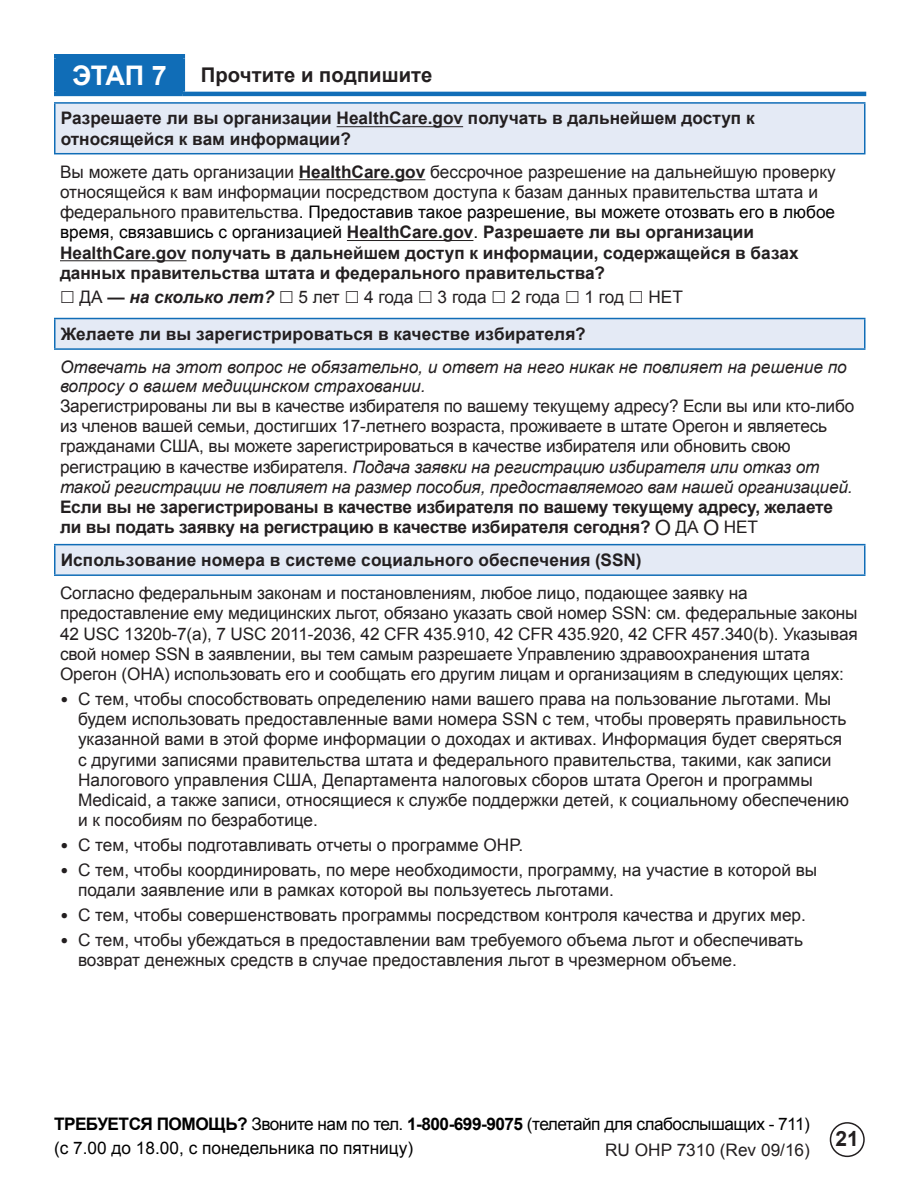
<style>
.page{position:relative;width:918px;height:1188px;background:#fff}
.page>*{position:absolute;margin:0;border:0;box-sizing:border-box;transform-origin:0 0}
.t1{font:700 27px "Arial";color:#fff}
.t2{font:700 21px "Arial";color:#231f20}
.t3{font:700 20.25px "Arial";color:#231f20}
.t4{font:17.25px/20.2px "Arial";letter-spacing:-.01em;color:#231f20}
.t5{font:700 17.25px/20.2px "Arial";color:#231f20}
.t6{font:17.25px/23.2px "Arial";letter-spacing:-.03em;color:#000}
.t7{font:italic 17.25px/18.8px "Arial";color:#231f20}
.t8{font:italic 700 17.25px "Arial";color:#231f20}
.s1{font-weight:400}
.s2{font-weight:400;color:#000}
.s3{font-weight:400;font-style:normal}
.s4{font-style:italic}
.s5{font-weight:400;font-size:21px}
.s6{font-family:"Calibri"}
.s7{font-weight:700}
</style>
<div class="page">
<div style="left:830px;top:1122px;width:35px;height:35px;border:2px solid #231f20;border-radius:50%"></div>
<div style="left:56px;top:56px;width:127px;height:38px;background:#106db7"></div>
<hr style="left:54px;top:59px;width:4px;height:33px;background:#106db7">
<hr style="left:54px;top:54px;width:131px;height:4px;background:#106db7">
<hr style="left:54px;top:92px;width:129px;height:4px;background:#106db7">
<hr style="left:183px;top:92px;width:683px;height:4px;background:#106db7">
<hr style="left:181px;top:59px;width:4px;height:33px;background:#106db7">
<div style="left:55px;top:103px;width:810px;height:51px;background:#e4eaf5"></div>
<hr style="left:54px;top:104px;width:2px;height:49px;background:#106db7">
<hr style="left:54px;top:102px;width:812px;height:2px;background:#106db7">
<hr style="left:864px;top:104px;width:2px;height:49px;background:#106db7">
<hr style="left:54px;top:153px;width:812px;height:1px;background:#106db7">
<hr style="left:337px;top:126px;width:126px;height:1px;background:#231f20">
<hr style="left:299px;top:179px;width:126px;height:1px;background:#231f20">
<hr style="left:347px;top:240px;width:126px;height:1px;background:#231f20">
<hr style="left:60px;top:260px;width:127px;height:1px;background:#231f20">
<div style="left:55px;top:319px;width:810px;height:30px;background:#e4eaf5"></div>
<hr style="left:54px;top:319px;width:2px;height:29px;background:#106db7">
<hr style="left:54px;top:318px;width:812px;height:1px;background:#106db7">
<hr style="left:864px;top:319px;width:2px;height:29px;background:#106db7">
<hr style="left:54px;top:348px;width:812px;height:2px;background:#106db7">
<div style="left:55px;top:545px;width:810px;height:30px;background:#e4eaf5"></div>
<hr style="left:54px;top:545px;width:2px;height:29px;background:#106db7">
<hr style="left:54px;top:544px;width:812px;height:1px;background:#106db7">
<hr style="left:864px;top:545px;width:2px;height:29px;background:#106db7">
<hr style="left:54px;top:574px;width:812px;height:2px;background:#106db7">
<h1 class="t1" style="left:72px;top:57px;width:96px">ЭТАП 7</h1>
<p class="t3" style="left:201px;top:62px;width:233px">Прочтите и подпишите</p>
<p class="t5" style="left:61px;top:109px;width:696px">Разрешаете ли вы организации HealthCare.gov получать в дальнейшем доступ к относящейся к вам информации?</p>
<p class="t5" style="left:60px;top:162px;width:777px"><span class="s1">Вы можете дать организации</span> HealthCare.gov <span class="s1">бессрочное разрешение на дальнейшую проверку относящейся к вам информации посредством доступа к базам данных правительства штата и федерального правительства</span><span class="s2">. Предоставив такое разрешение, вы можете отозвать его в любое время, связавшись с организацией</span> HealthCare.gov<span class="s2">.</span> Разрешаете ли вы организации HealthCare.gov получать в дальнейшем доступ к информации, содержащейся в базах данных правительства штата и федерального правительства?</p>
<p class="t8" style="left:79px;top:285px;width:196px"><span class="s3">ДА</span> — на сколько лет?</p>
<p class="t4" style="left:299px;top:287px;width:43px">5 лет</p>
<p class="t4" style="left:364px;top:287px;width:51px">4 года</p>
<p class="t4" style="left:438px;top:287px;width:51px">3 года</p>
<p class="t4" style="left:511px;top:287px;width:51px">2 года</p>
<p class="t4" style="left:585px;top:287px;width:41px">1 год</p>
<p class="t4" style="left:648px;top:287px;width:36px">НЕТ</p>
<p class="t5" style="left:61px;top:324px;width:527px">Желаете ли вы зарегистрироваться в качестве избирателя?</p>
<p class="t7" style="left:60px;top:358px;width:788px">Отвечать на этот вопрос не обязательно, и ответ на него никак не повлияет на решение по вопросу о вашем медицинском страховании.</p>
<p class="t4" style="left:60px;top:396px;width:796px">Зарегистрированы ли вы в качестве избирателя по вашему текущему адресу? Если вы или кто-либо из членов вашей семьи, достигших 17-летнего возраста, проживаете в штате Орегон и являетесь гражданами США, вы можете зарегистрироваться в качестве избирателя или обновить свою регистрацию в качестве избирателя. <span class="s4">Подача заявки на регистрацию избирателя или отказ от такой регистрации не повлияет на размер пособия, предоставляемого вам нашей организацией.</span></p>
<p class="t5" style="left:60px;top:497px;width:775px">Если вы не зарегистрированы в качестве избирателя по вашему текущему адресу, желаете ли вы подать заявку на регистрацию в качестве избирателя сегодня? <span class="s5">O</span> <span class="s1">ДА</span> <span class="s5">O</span> <span class="s1">НЕТ</span></p>
<p class="t5" style="left:61px;top:551px;width:582px">Использование номера в системе социального обеспечения (SSN)</p>
<p class="t4" style="left:60px;top:583px;width:799px">Согласно федеральным законам и постановлениям, любое лицо, подающее заявку на предоставление ему медицинских льгот, обязано указать свой номер SSN: см. федеральные законы 42 USC 1320b-7(a), 7 USC 2011-2036, 42 CFR 435.910, 42 CFR 435.920, 42 CFR 457.340(b). Указывая свой номер SSN в заявлении, вы тем самым разрешаете Управлению здравоохранения штата Орегон (OHA) использовать его и сообщать его другим лицам и организациям в следующих целях:</p>
<p class="t4" style="left:78px;top:689px;width:773px;text-indent:-18px"><span class="s6">•</span> С тем, чтобы способствовать определению нами вашего права на пользование льготами. Мы будем использовать предоставленные вами номера SSN с тем, чтобы проверять правильность указанной вами в этой форме информации о доходах и активах. Информация будет сверяться с другими записями правительства штата и федерального правительства, такими, как записи Налогового управления США, Департамента налоговых сборов штата Орегон и программы Medicaid, а также записи, относящиеся к службе поддержки детей, к социальному обеспечению и к пособиям по безработице.</p>
<p class="t4" style="left:60px;top:835px;width:465px"><span class="s6">•</span> С тем, чтобы подготавливать отчеты о программе OHP.</p>
<p class="t4" style="left:78px;top:860px;width:741px;text-indent:-18px"><span class="s6">•</span> С тем, чтобы координировать, по мере необходимости, программу, на участие в которой вы подали заявление или в рамках которой вы пользуетесь льготами.</p>
<p class="t4" style="left:60px;top:905px;width:748px"><span class="s6">•</span> С тем, чтобы совершенствовать программы посредством контроля качества и других мер.</p>
<p class="t4" style="left:78px;top:930px;width:727px;text-indent:-18px"><span class="s6">•</span> С тем, чтобы убеждаться в предоставлении вам требуемого объема льгот и обеспечивать возврат денежных средств в случае предоставления льгот в чрезмерном объеме.</p>
<p class="t6" style="left:54px;top:1113px;width:757px"><span class="s7">ТРЕБУЕТСЯ ПОМОЩЬ?</span> Звоните нам по тел. <span class="s7">1-800-699-9075</span> (телетайп для слабослышащих - 711) (с 7.00 до 18.00, с понедельника по пятницу)</p>
<p class="t4" style="left:605px;top:1140px;width:206px">RU OHP 7310 (Rev 09/16)</p>
<p class="t2" style="left:836px;top:1124px;width:25px">21</p>
</div>
